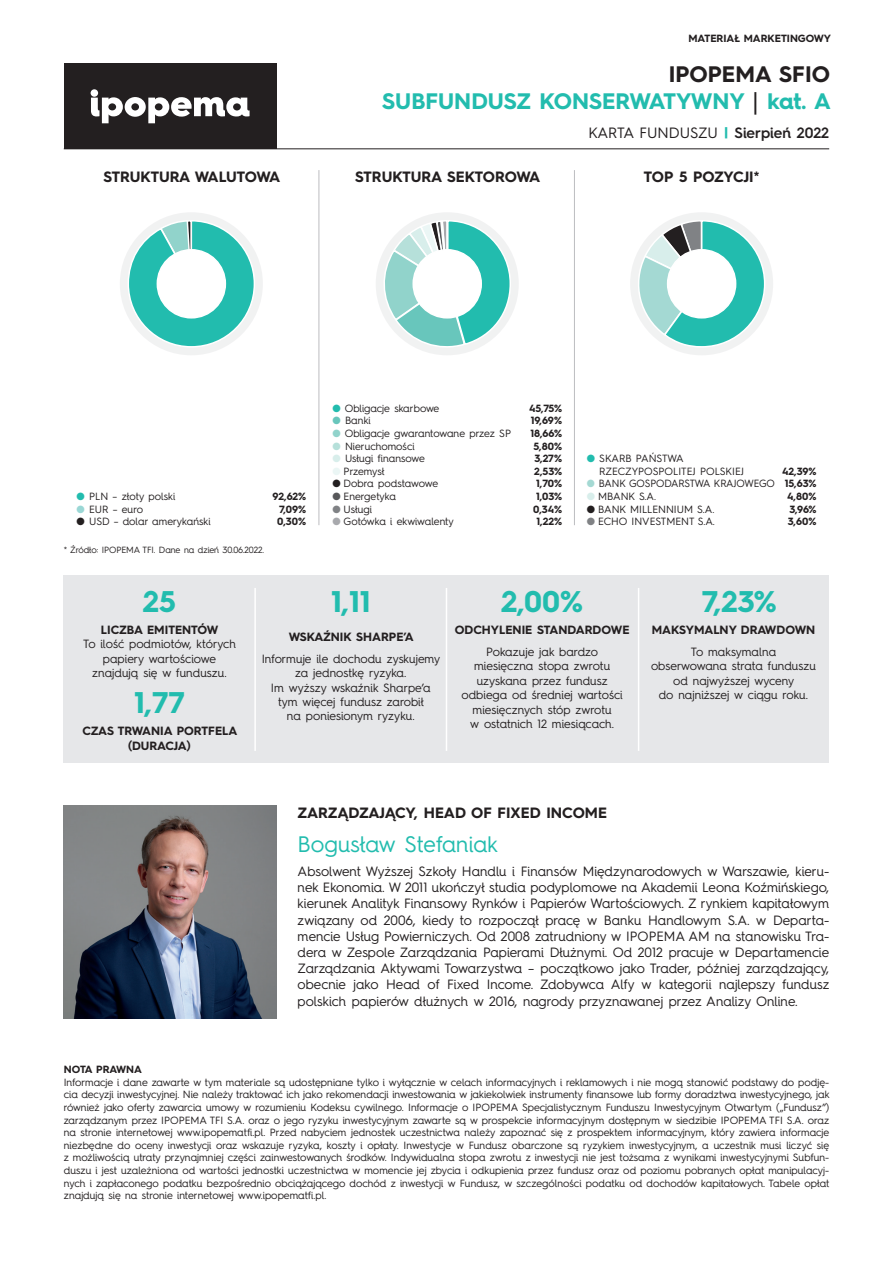
<style>
.page{position:relative;width:893px;height:1263px;background:#fff}
.page>*{position:absolute;margin:0;border:0;box-sizing:border-box;transform-origin:0 0}
.t1{font:700 30px "Hurme Geometric Sans 4";color:#22bcae}
.t2{font:700 22.5px/27px "Hurme Geometric Sans 4";color:#22bcae;text-align:right}
.t3{font:22.5px "Hurme Geometric Sans 4";color:#22bcae}
.t4{font:700 15px "Hurme Geometric Sans 4";letter-spacing:-.005em;color:#231f20}
.t5{font:15px "Hurme Geometric Sans 4";letter-spacing:-.005em;color:#231f20}
.t6{font:13.5px/16.2px "Hurme Geometric Sans 4";color:#231f20;text-align:justify}
.t7{font:12px/14.4px "Hurme Geometric Sans 4";color:#231f20;text-align:center}
.t8{font:700 12px/14.4px "Hurme Geometric Sans 4";color:#231f20;text-align:center}
.t9{font:10.5px/12.6px "Hurme Geometric Sans 4";color:#231f20;text-align:justify}
.t10{font:700 10.5px/12.6px "Hurme Geometric Sans 4";color:#231f20;text-align:right}
.t11{font:9px "Hurme Geometric Sans 4";letter-spacing:-.01em;color:#231f20}
.s1{color:#231f20}
.s2{font-family:"Minion Pro";color:#231f20}
.s3{font-weight:700;color:#22bcae}
.s4{font-weight:600}
.s5{color:#22bcae}
.s6{color:#9ad7d5}
.s7{color:#68c6bc}
.s8{color:#91d3cb}
.s9{color:#b6e0da}
.s10{color:#d8eeeb}
.s11{color:#ebf6f5}
.s12{color:#57585a}
.s13{color:#808285}
.s14{color:#a8a9ad}
.s15{color:#a4d9d3}
</style>
<div class="page">
<hr style="left:64px;top:148px;width:765px;height:1px;background:#231f20">
<div style="left:64px;top:64px;width:212px;height:85px;background:#231f20"></div>
<svg style="left:91px;top:89px;width:159px;height:34px"></svg>
<div style="left:64px;top:576px;width:765px;height:187px;background:#e6e7e9"></div>
<hr style="left:254px;top:588px;width:2px;height:163px;background:#fff">
<hr style="left:446px;top:588px;width:1px;height:163px;background:#fff">
<hr style="left:638px;top:588px;width:1px;height:163px;background:#fff">
<hr style="left:319px;top:170px;width:1px;height:355px;background:#bcbdc0">
<hr style="left:574px;top:170px;width:1px;height:355px;background:#bcbdc0">
<img style="left:64px;top:806px;width:212px;height:212px">
<div style="left:630px;top:212px;width:143px;height:143px;background:#f1f2f2;border-radius:50%"></div>
<svg style="left:638px;top:220px;width:128px;height:128px"></svg>
<div style="left:668px;top:250px;width:68px;height:68px;background:#fff;border-radius:50%"></div>
<div style="left:667px;top:249px;width:69px;height:70px;border:2px solid #fff;border-radius:50%"></div>
<div style="left:120px;top:212px;width:143px;height:143px;background:#f1f2f2;border-radius:50%"></div>
<svg style="left:127px;top:220px;width:128px;height:128px"></svg>
<div style="left:157px;top:250px;width:68px;height:68px;background:#fff;border-radius:50%"></div>
<div style="left:157px;top:249px;width:69px;height:70px;border:2px solid #fff;border-radius:50%"></div>
<div style="left:376px;top:212px;width:143px;height:143px;background:#f1f2f2;border-radius:50%"></div>
<svg style="left:380px;top:220px;width:131px;height:131px"></svg>
<div style="left:413px;top:250px;width:68px;height:68px;background:#fff;border-radius:50%"></div>
<div style="left:412px;top:249px;width:70px;height:70px;border:2px solid #fff;border-radius:50%"></div>
<p class="t10" style="left:688px;top:32px;width:144px">MATERIAŁ MARKETINGOWY</p>
<h2 class="t2" style="left:382px;top:60px;width:450px"><span class="s1">IPOPEMA SFIO<br></span>SUBFUNDUSZ KONSERWATYWNY <span class="s2">|</span> kat. A</h2>
<h3 class="t5" style="left:588px;top:122px;width:242px">KARTA FUNDUSZU <span class="s3">|</span> <span class="s4">Sierpień 2022</span></h3>
<h3 class="t4" style="left:103px;top:166px;width:179px">STRUKTURA WALUTOWA</h3>
<h3 class="t4" style="left:355px;top:166px;width:187px">STRUKTURA SEKTOROWA</h3>
<h3 class="t4" style="left:644px;top:166px;width:117px">TOP 5 POZYCJI*</h3>
<p class="t9" style="left:77px;top:490px;width:100px"><span class="s5">●</span> PLN – złoty polski</p>
<p class="t9" style="left:77px;top:502px;width:68px"><span class="s6">●</span> EUR – euro</p>
<p class="t9" style="left:77px;top:515px;width:136px">● USD – dolar amerykański</p>
<p class="t11" style="left:64px;top:543px;width:202px">* Źródło: IPOPEMA TFI. Dane na dzień 30.06.2022.</p>
<p class="t10" style="left:277px;top:490px;width:30px;text-align:justify;text-indent:-5px">92,62% 7,09% 0,30%</p>
<p class="t9" style="left:332px;top:401px;width:108px"><span class="s5">●</span> Obligacje skarbowe</p>
<p class="t9" style="left:332px;top:414px;width:40px"><span class="s7">●</span> Banki</p>
<p class="t9" style="left:332px;top:427px;width:180px"><span class="s8">●</span> Obligacje gwarantowane przez SP</p>
<p class="t9" style="left:332px;top:439px;width:84px"><span class="s9">●</span> Nieruchomości</p>
<p class="t9" style="left:332px;top:452px;width:94px"><span class="s10">●</span> Usługi finansowe</p>
<p class="t9" style="left:332px;top:464px;width:54px"><span class="s11">●</span> Przemysł</p>
<p class="t9" style="left:332px;top:477px;width:107px">● Dobra podstawowe</p>
<p class="t9" style="left:332px;top:490px;width:65px"><span class="s12">●</span> Energetyka</p>
<p class="t9" style="left:332px;top:502px;width:41px"><span class="s13">●</span> Usługi</p>
<p class="t9" style="left:332px;top:515px;width:123px"><span class="s14">●</span> Gotówka i ekwiwalenty</p>
<p class="t10" style="left:529px;top:402px;width:34px">45,75%<br>19,69%<br>18,66%<br>5,80%<br>3,27%<br>2,53%<br>1,70%<br>1,03%<br>0,34%<br>1,22%</p>
<p class="t9" style="left:599px;top:452px;width:146px;text-indent:-12px"><span class="s5">●</span> SKARB PAŃSTWA<br>RZECZYPOSPOLITEJ POLSKIEJ</p>
<p class="t9" style="left:587px;top:477px;width:190px"><span class="s15">●</span> BANK GOSPODARSTWA KRAJOWEGO</p>
<p class="t9" style="left:587px;top:490px;width:71px"><span class="s10">●</span> MBANK S.A.</p>
<p class="t9" style="left:587px;top:502px;width:129px">● BANK MILLENNIUM S.A.</p>
<p class="t9" style="left:587px;top:515px;width:130px"><span class="s13">●</span> ECHO INVESTMENT S.A.</p>
<p class="t10" style="left:782px;top:465px;width:36px">42,39%<br>15,63%<br>4,80%<br>3,96%<br>3,60%</p>
<h1 class="t1" style="left:143px;top:581px;width:35px">25</h1>
<p class="t8" style="left:101px;top:622px;width:119px">LICZBA EMITENTÓW</p>
<p class="t7" style="left:83px;top:637px;width:154px">To ilość podmiotów, których papiery wartościowe znajdują się w funduszu.</p>
<h1 class="t1" style="left:134px;top:682px;width:52px">1,77</h1>
<p class="t8" style="left:82px;top:723px;width:156px">CZAS TRWANIA PORTFELA (DURACJA)</p>
<h1 class="t1" style="left:331px;top:581px;width:41px">1,11</h1>
<p class="t8" style="left:289px;top:629px;width:127px">WSKAŹNIK SHARPE’A</p>
<p class="t7" style="left:262px;top:651px;width:180px">Informuje ile dochodu zyskujemy za jednostkę ryzyka.<br>Im wyższy wskaźnik Sharpe’a tym więcej fundusz zarobił<br>na poniesionym ryzyku.</p>
<h1 class="t1" style="left:501px;top:581px;width:83px">2,00%</h1>
<p class="t8" style="left:455px;top:622px;width:176px">ODCHYLENIE STANDARDOWE</p>
<p class="t7" style="left:461px;top:644px;width:163px">Pokazuje jak bardzo miesięczna stopa zwrotu uzyskana przez fundusz odbiega od średniej wartości miesięcznych stóp zwrotu<br>w ostatnich 12 miesiącach.</p>
<h1 class="t1" style="left:702px;top:581px;width:77px">7,23%</h1>
<p class="t8" style="left:652px;top:622px;width:165px">MAKSYMALNY DRAWDOWN</p>
<p class="t7" style="left:651px;top:644px;width:167px">To maksymalna<br>obserwowana strata funduszu od najwyższej wyceny<br>do najniższej w ciągu roku.</p>
<h3 class="t4" style="left:298px;top:802px;width:311px">ZARZĄDZAJĄCY, HEAD OF FIXED INCOME</h3>
<h2 class="t3" style="left:298px;top:829px;width:202px">Bogusław Stefaniak</h2>
<p class="t6" style="left:298px;top:863px;width:533px">Absolwent Wyższej Szkoły Handlu i Finansów Międzynarodowych w Warszawie, kieru&shy;nek Ekonomia. W 2011 ukończył studia podyplomowe na Akademii Leona Koźmińskiego, kierunek Analityk Finansowy Rynków i Papierów Wartościowych. Z rynkiem kapitałowym związany od 2006, kiedy to rozpoczął pracę w Banku Handlowym S.A. w Departa&shy;mencie Usług Powierniczych. Od 2008 zatrudniony w IPOPEMA AM na stanowisku Tra&shy;dera w Zespole Zarządzania Papierami Dłużnymi. Od 2012 pracuje w Departamencie Zarządzania Aktywami Towarzystwa – początkowo jako Trader, później zarządzający, obecnie jako Head of Fixed Income. Zdobywca Alfy w kategorii najlepszy fundusz polskich papierów dłużnych w 2016, nagrody przyznawanej przez Analizy Online.</p>
<p class="t10" style="left:64px;top:1063px;width:80px">NOTA PRAWNA</p>
<p class="t9" style="left:64px;top:1075px;width:767px">Informacje i dane zawarte w tym materiale są udostępniane tylko i wyłącznie w celach informacyjnych i reklamowych i nie mogą stanowić podstawy do podję&shy;cia decyzji inwestycyjnej. Nie należy traktować ich jako rekomendacji inwestowania w jakiekolwiek instrumenty finansowe lub formy doradztwa inwestycyjnego, jak również jako oferty zawarcia umowy w rozumieniu Kodeksu cywilnego. Informacje o IPOPEMA Specjalistycznym Funduszu Inwestycyjnym Otwartym („Fundusz”) zarządzanym przez IPOPEMA TFI S.A. oraz o jego ryzyku inwestycyjnym zawarte są w prospekcie informacyjnym dostępnym w siedzibie IPOPEMA TFI S.A. oraz na stronie internetowej www.ipopematfi.pl. Przed nabyciem jednostek uczestnictwa należy zapoznać się z prospektem informacyjnym, który zawiera informacje niezbędne do oceny inwestycji oraz wskazuje ryzyka, koszty i opłaty. Inwestycje w Fundusz obarczone są ryzykiem inwestycyjnym, a uczestnik musi liczyć się z możliwością utraty przynajmniej części zainwestowanych środków. Indywidualna stopa zwrotu z inwestycji nie jest tożsama z wynikami inwestycyjnymi Subfun&shy;duszu i jest uzależniona od wartości jednostki uczestnictwa w momencie jej zbycia i odkupienia przez fundusz oraz od poziomu pobranych opłat manipulacyj&shy;nych i zapłaconego podatku bezpośrednio obciążającego dochód z inwestycji w Fundusz, w szczególności podatku od dochodów kapitałowych. Tabele opłat znajdują się na stronie internetowej www.ipopematfi.pl.</p>
</div>
